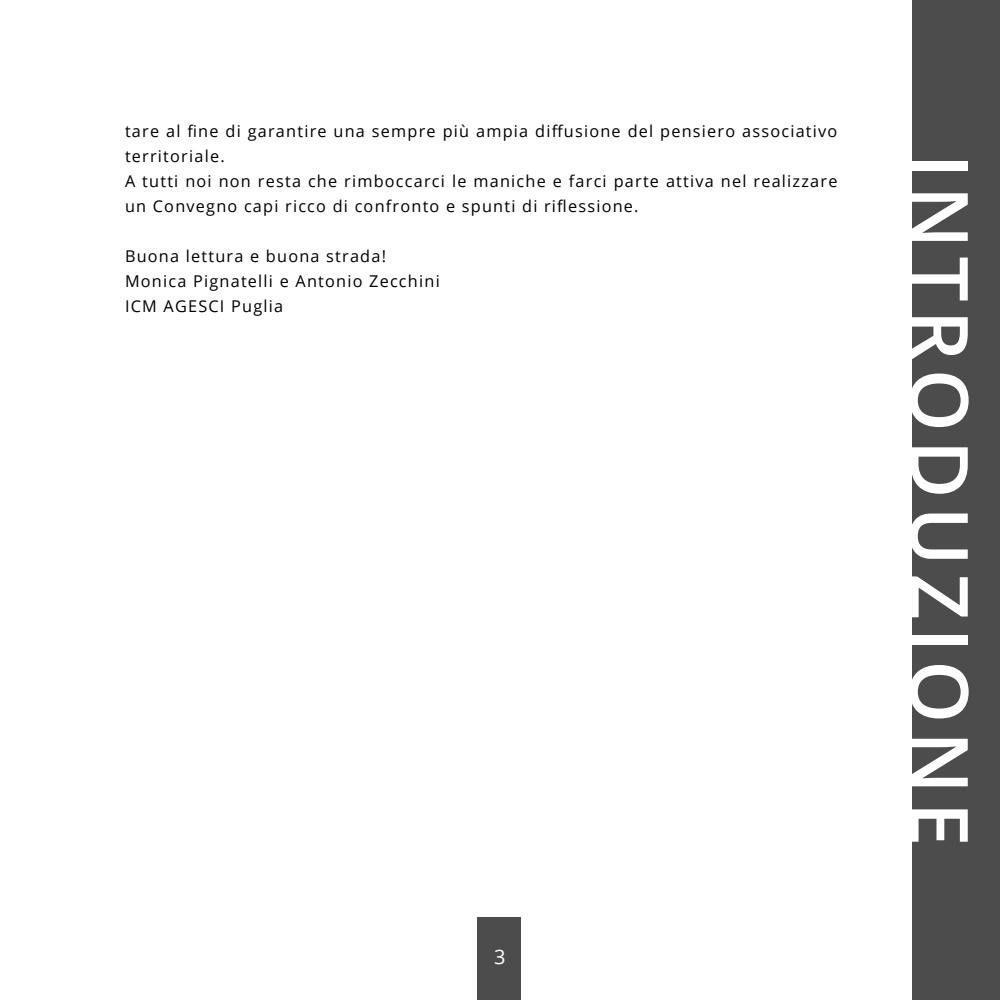
<style>
.page{position:relative;width:1000px;height:1000px;background:#fff}
.page>*{position:absolute;margin:0;border:0;box-sizing:border-box;transform-origin:0 0}
.t1{font:600 80px "Open Sans";letter-spacing:.1em;color:#fff}
.t2{font:20px "Open Sans";color:#fff}
.t3{font:16.25px/25px "Open Sans";letter-spacing:.075em;color:#000}
</style>
<div class="page">
<div style="left:912px;top:0;width:88px;height:1000px;background:#4d4c4d"></div>
<div style="left:477px;top:918px;width:44px;height:82px;background:#4d4c4d"></div>
<p class="t3" style="left:125px;top:119px;width:714px">tare al fine di garantire una sempre più ampia diffusione del pensiero associativo territoriale.</p>
<p class="t3" style="left:125px;top:169px;width:714px">A tutti noi non resta che rimboccarci le maniche e farci parte attiva nel realizzare un Convegno capi ricco di confronto e spunti di riflessione.</p>
<p class="t3" style="left:125px;top:244px;width:316px">Buona lettura e buona strada!<br>Monica Pignatelli e Antonio Zecchini<br>ICM AGESCI Puglia</p>
<p class="t2" style="left:494px;top:943px;width:13px">3</p>
<h1 class="t1" style="left:996px;top:153px;width:695px;rotate:90deg">INTRODUZIONE</h1>
</div>
